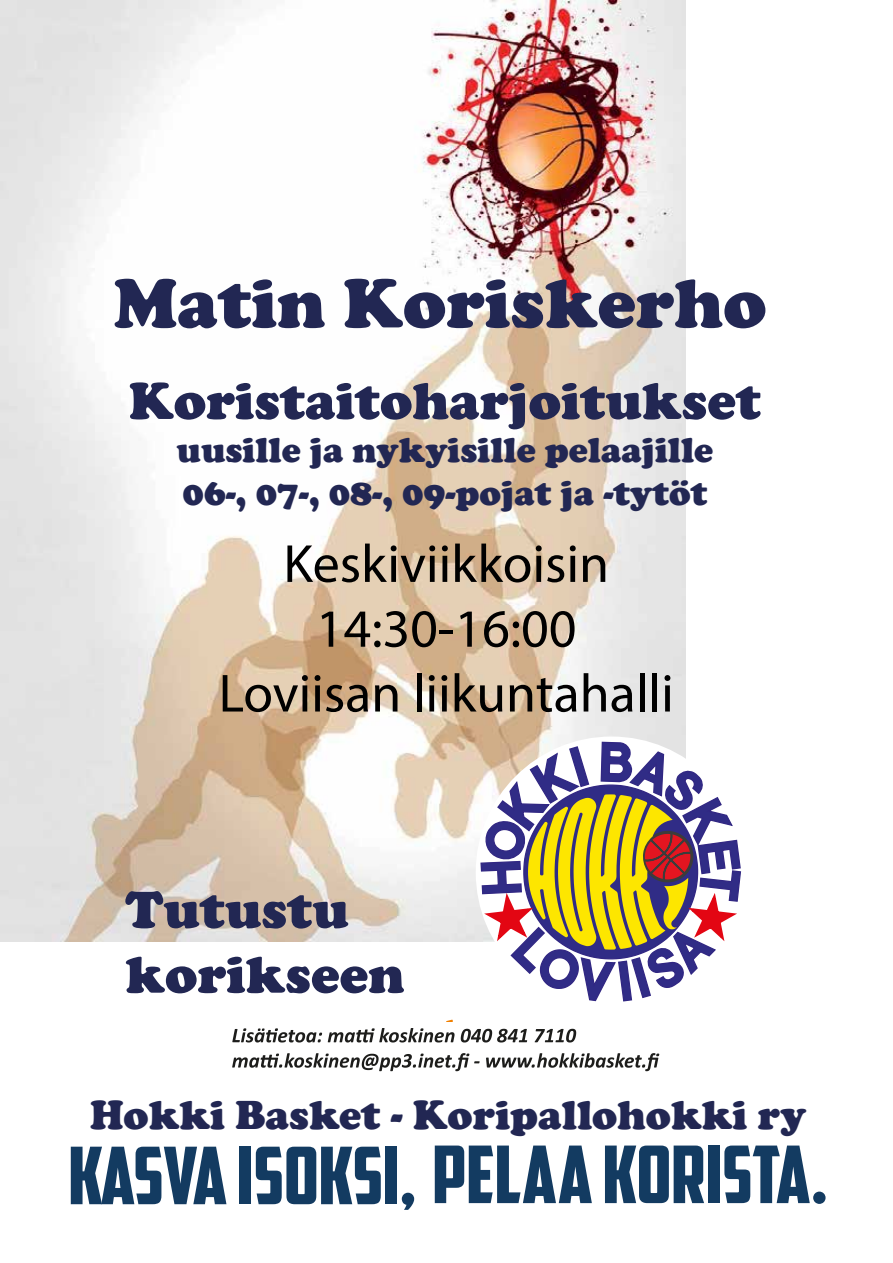
<style>
.page{position:relative;width:893px;height:1263px;background:#fff}
.page>*{position:absolute;margin:0;border:0;box-sizing:border-box;transform-origin:0 0}
.t1{font:900 72px "Cooper";color:#222753}
.t2{font:54px/64.8px "Myriad Pro";color:#000;text-align:center}
.t3{font:900 54px/64.8px "Cooper";color:#222753}
.t4{font:900 41.85px "Cooper";color:#222753}
.t5{font:900 36px/43.2px "Cooper";color:#222753}
</style>
<div class="page">
<img style="left:0;top:0;width:686px;height:942px">
<svg style="left:239px;top:1146px;width:11px;height:58px"></svg>
<svg style="left:70px;top:1146px;width:157px;height:59px"></svg>
<div style="left:240px;top:1147px;width:11px;height:57px;background:#133b61"></div>
<svg style="left:250px;top:1146px;width:137px;height:59px"></svg>
<div style="left:385px;top:1147px;width:12px;height:57px;background:#133b61"></div>
<svg style="left:401px;top:1192px;width:14px;height:18px"></svg>
<svg style="left:434px;top:1143px;width:277px;height:62px"></svg>
<div style="left:708px;top:1145px;width:12px;height:58px;background:#133b61"></div>
<svg style="left:718px;top:1143px;width:108px;height:62px"></svg>
<svg style="left:479px;top:741px;width:263px;height:261px"></svg>
<svg style="left:232px;top:1020px;width:428px;height:51px"></svg>
<h1 class="t1" style="left:114px;top:261px;width:654px">Matin Koriskerho</h1>
<h2 class="t3" style="left:129px;top:369px;width:633px">Koristaitoharjoitukset</h2>
<p class="t5" style="left:177px;top:428px;width:538px">uusille ja nykyisille pelaajille<br>06-, 07-, 08-, 09-pojat ja -tytöt</p>
<h2 class="t2" style="left:219px;top:530px;width:457px">Keskiviikkoisin<br>14:30-16:00<br>Loviisan liikuntahalli</h2>
<h2 class="t3" style="left:125px;top:877px;width:281px">Tutustu korikseen</h2>
<p class="t4" style="left:90px;top:1091px;width:718px">Hokki Basket - Koripallohokki ry</p>
</div>
